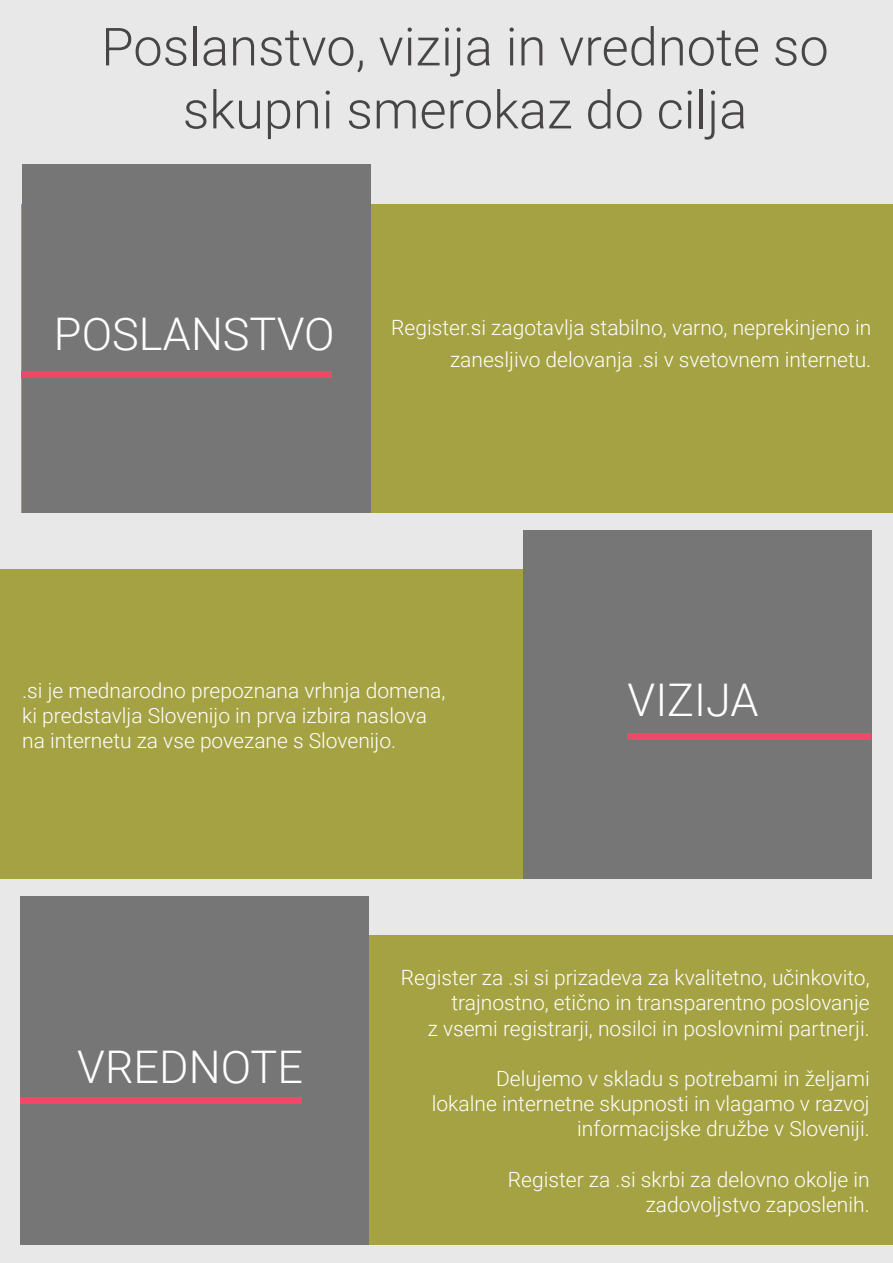
<style>
.page{position:relative;width:893px;height:1263px;background:#e9e8e8}
.page>*{position:absolute;margin:0;border:0;box-sizing:border-box;transform-origin:0 0}
.t1{font:300 52.5px/63px "Roboto";color:#474546;text-align:center}
.t2{font:300 45px "Roboto";color:#fff}
.t3{font:300 21px/25.2px "Roboto";color:#fff;text-align:right}
</style>
<div class="page">
<div style="left:21px;top:204px;width:872px;height:309px;background:#a5a244"></div>
<div style="left:22px;top:164px;width:348px;height:349px;background:#767676"></div>
<div style="left:0;top:569px;width:853px;height:310px;background:#a5a244"></div>
<div style="left:523px;top:530px;width:348px;height:349px;background:#767676"></div>
<div style="left:21px;top:935px;width:872px;height:310px;background:#a5a244"></div>
<div style="left:21px;top:896px;width:348px;height:349px;background:#767676"></div>
<div style="left:21px;top:372px;width:311px;height:6px;background:#ef4969"></div>
<div style="left:628px;top:734px;width:243px;height:6px;background:#ef4969"></div>
<div style="left:21px;top:1097px;width:281px;height:7px;background:#ef4969"></div>
<h1 class="t1" style="left:101px;top:13px;width:729px">Poslanstvo, vizija in vrednote so skupni smerokaz do cilja</h1>
<h2 class="t2" style="left:54px;top:302px;width:282px">POSLANSTVO</h2>
<p class="t3" style="left:391px;top:310px;width:482px;line-height:32.4px">Register.si zagotavlja stabilno, varno, neprekinjeno in zanesljivo delovanja .si v svetovnem internetu.</p>
<p class="t3" style="left:22px;top:677px;width:425px;text-align:left">.si je mednarodno prepoznana vrhnja domena, ki predstavlja Slovenijo in prva izbira naslova na internetu za vse povezane s Slovenijo.</p>
<h2 class="t2" style="left:628px;top:668px;width:133px">VIZIJA</h2>
<h2 class="t2" style="left:77px;top:1035px;width:227px">VREDNOTE</h2>
<p class="t3" style="left:401px;top:964px;width:470px">Register za .si si prizadeva za kvalitetno, učinkovito, trajnostno, etično in transparentno poslovanje<br>z vsemi registrarji, nosilci in poslovnimi partnerji.</p>
<p class="t3" style="left:432px;top:1065px;width:439px">Delujemo v skladu s potrebami in željami lokalne internetne skupnosti in vlagamo v razvoj informacijske družbe v Sloveniji.</p>
<p class="t3" style="left:508px;top:1166px;width:363px">Register za .si skrbi za delovno okolje in zadovoljstvo zaposlenih.</p>
</div>
